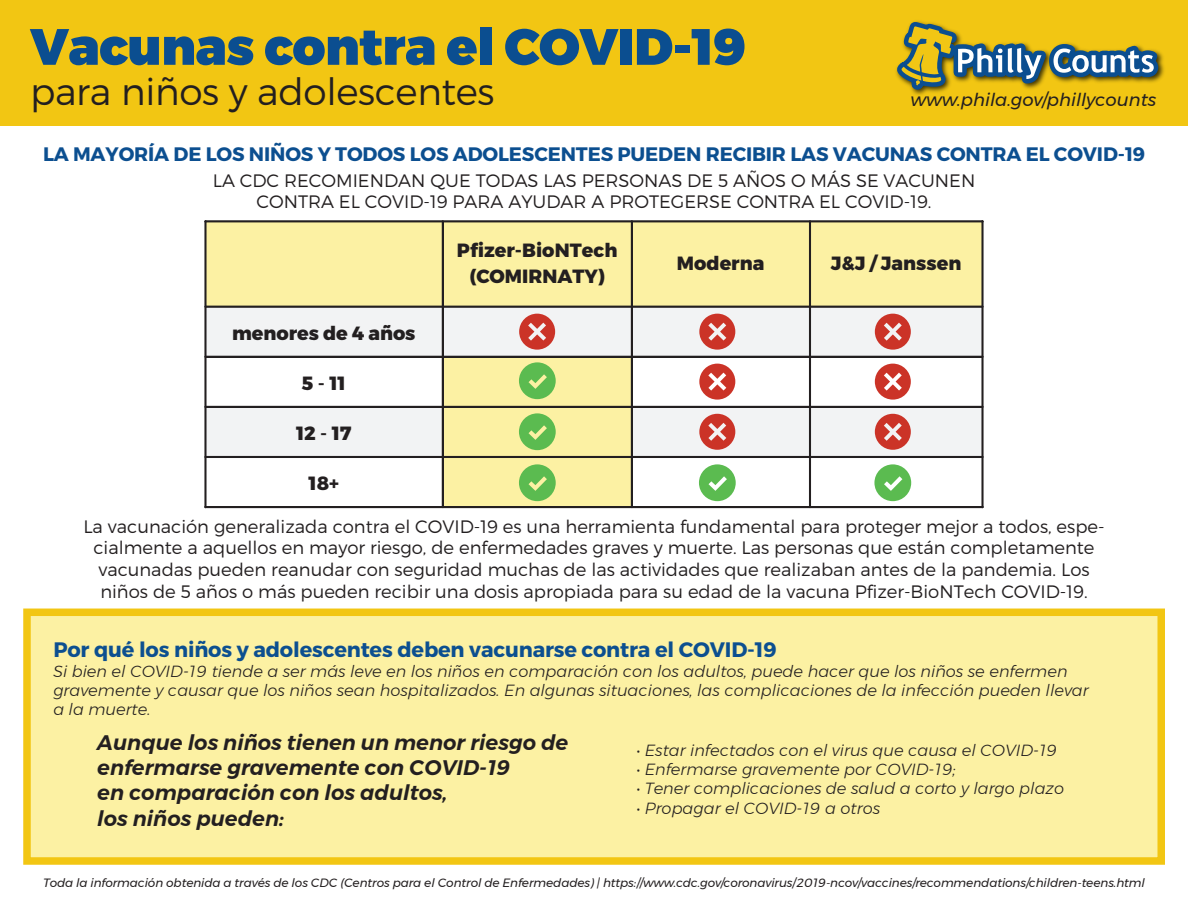
<style>
.page{position:relative;width:1188px;height:918px;background:#fff}
.page>*{position:absolute;margin:0;border:0;box-sizing:border-box;transform-origin:0 0}
.t1{font:900 51px "Montserrat";letter-spacing:-.01em;color:#0b4e90}
.t2{font:300 37.5px "Montserrat";letter-spacing:-.01em;color:#231f20}
.t3{font:italic 600 21px/25.2px "Montserrat";color:#231f20}
.t4{font:700 21px "Montserrat";letter-spacing:-.01em;color:#0c4f90}
.t5{font:700 19.5px "Montserrat";letter-spacing:-.005em;color:#0c4f90}
.t6{font:800 19.2px/26.1px "Montserrat";color:#231f20;text-align:center}
.t7{font:300 18px/21.6px "Montserrat";color:#231f20;text-align:center}
.t8{font:italic 18px "Montserrat";color:#231f20}
.t9{font:italic 300 16.05px/19.4px "Montserrat";color:#231f20}
.t10{font:italic 12px "Montserrat";letter-spacing:-.01em;color:#231f20}
.s1{font-weight:600}
</style>
<div class="page">
<div style="left:0;top:0;width:1188px;height:125px;background:#f2c613"></div>
<div style="left:23px;top:609px;width:1142px;height:256px;background:#fcf1a3;border:8px solid #f2c613"></div>
<svg style="left:891px;top:21px;width:275px;height:105px"></svg>
<div style="left:205px;top:222px;width:777px;height:83px;background:#fcf1a3"></div>
<div style="left:443px;top:357px;width:188px;height:150px;background:#fcf1a3"></div>
<div style="left:205px;top:220px;width:238px;height:2px;background:#231f20;border:2px solid #231f20"></div>
<div style="left:442px;top:220px;width:190px;height:2px;background:#231f20;border:2px solid #231f20"></div>
<div style="left:631px;top:220px;width:179px;height:2px;background:#231f20;border:2px solid #231f20"></div>
<div style="left:810px;top:220px;width:173px;height:2px;background:#231f20;border:2px solid #231f20"></div>
<div style="left:204px;top:221px;width:3px;height:86px;background:#231f20;border:2px solid #231f20"></div>
<hr style="left:442px;top:221px;width:2px;height:86px;background:#231f20">
<hr style="left:631px;top:221px;width:2px;height:86px;background:#231f20">
<hr style="left:809px;top:221px;width:2px;height:86px;background:#231f20">
<div style="left:981px;top:221px;width:3px;height:86px;background:#231f20;border:2px solid #231f20"></div>
<div style="left:206px;top:307px;width:237px;height:49px;background:#f2f3f4"></div>
<div style="left:443px;top:307px;width:188px;height:49px;background:#f2f3f4"></div>
<div style="left:632px;top:307px;width:178px;height:49px;background:#f2f3f4"></div>
<div style="left:810px;top:307px;width:172px;height:49px;background:#f2f3f4"></div>
<div style="left:205px;top:306px;width:238px;height:2px;background:#231f20;border:2px solid #231f20"></div>
<div style="left:442px;top:306px;width:190px;height:2px;background:#231f20;border:2px solid #231f20"></div>
<div style="left:631px;top:306px;width:179px;height:2px;background:#231f20;border:2px solid #231f20"></div>
<div style="left:810px;top:306px;width:173px;height:2px;background:#231f20;border:2px solid #231f20"></div>
<div style="left:204px;top:306px;width:3px;height:51px;background:#231f20;border:2px solid #231f20"></div>
<hr style="left:442px;top:306px;width:2px;height:51px;background:#231f20">
<hr style="left:631px;top:306px;width:2px;height:51px;background:#231f20">
<hr style="left:809px;top:306px;width:2px;height:51px;background:#231f20">
<div style="left:981px;top:306px;width:3px;height:51px;background:#231f20;border:2px solid #231f20"></div>
<hr style="left:205px;top:356px;width:238px;height:2px;background:#231f20">
<hr style="left:442px;top:356px;width:190px;height:2px;background:#231f20">
<hr style="left:631px;top:356px;width:179px;height:2px;background:#231f20">
<hr style="left:810px;top:356px;width:173px;height:2px;background:#231f20">
<div style="left:204px;top:356px;width:3px;height:51px;background:#231f20;border:2px solid #231f20"></div>
<hr style="left:442px;top:356px;width:2px;height:51px;background:#231f20">
<hr style="left:631px;top:356px;width:2px;height:51px;background:#231f20">
<hr style="left:809px;top:356px;width:2px;height:51px;background:#231f20">
<div style="left:981px;top:356px;width:3px;height:51px;background:#231f20;border:2px solid #231f20"></div>
<div style="left:206px;top:407px;width:237px;height:50px;background:#f2f3f4"></div>
<div style="left:632px;top:407px;width:178px;height:50px;background:#f2f3f4"></div>
<div style="left:810px;top:407px;width:172px;height:50px;background:#f2f3f4"></div>
<hr style="left:205px;top:406px;width:238px;height:2px;background:#231f20">
<hr style="left:442px;top:406px;width:190px;height:2px;background:#231f20">
<hr style="left:631px;top:406px;width:179px;height:2px;background:#231f20">
<hr style="left:810px;top:406px;width:173px;height:2px;background:#231f20">
<div style="left:204px;top:406px;width:3px;height:51px;background:#231f20;border:2px solid #231f20"></div>
<hr style="left:442px;top:406px;width:2px;height:51px;background:#231f20">
<hr style="left:631px;top:406px;width:2px;height:51px;background:#231f20">
<hr style="left:809px;top:406px;width:2px;height:51px;background:#231f20">
<div style="left:981px;top:406px;width:3px;height:51px;background:#231f20;border:2px solid #231f20"></div>
<hr style="left:205px;top:456px;width:238px;height:2px;background:#231f20">
<hr style="left:442px;top:456px;width:190px;height:2px;background:#231f20">
<hr style="left:631px;top:456px;width:179px;height:2px;background:#231f20">
<hr style="left:810px;top:456px;width:173px;height:2px;background:#231f20">
<div style="left:204px;top:457px;width:3px;height:51px;background:#231f20;border:2px solid #231f20"></div>
<hr style="left:205px;top:506px;width:238px;height:2px;background:#231f20">
<hr style="left:442px;top:457px;width:2px;height:51px;background:#231f20">
<hr style="left:442px;top:506px;width:190px;height:2px;background:#231f20">
<hr style="left:631px;top:457px;width:2px;height:51px;background:#231f20">
<hr style="left:631px;top:506px;width:179px;height:2px;background:#231f20">
<hr style="left:809px;top:457px;width:2px;height:51px;background:#231f20">
<hr style="left:810px;top:506px;width:173px;height:2px;background:#231f20">
<div style="left:981px;top:457px;width:3px;height:51px;background:#231f20;border:2px solid #231f20"></div>
<svg style="left:874px;top:464px;width:37px;height:37px"></svg>
<svg style="left:519px;top:362px;width:37px;height:37px"></svg>
<svg style="left:519px;top:413px;width:37px;height:37px"></svg>
<svg style="left:519px;top:464px;width:37px;height:37px"></svg>
<svg style="left:699px;top:464px;width:37px;height:37px"></svg>
<svg style="left:519px;top:314px;width:36px;height:36px"></svg>
<svg style="left:699px;top:314px;width:36px;height:36px"></svg>
<svg style="left:875px;top:314px;width:36px;height:36px"></svg>
<svg style="left:699px;top:364px;width:36px;height:36px"></svg>
<svg style="left:875px;top:364px;width:36px;height:36px"></svg>
<svg style="left:699px;top:414px;width:36px;height:36px"></svg>
<svg style="left:875px;top:414px;width:36px;height:36px"></svg>
<h1 class="t1" style="left:30px;top:15px;width:718px">Vacunas contra el COVID-19</h1>
<h2 class="t2" style="left:30px;top:69px;width:466px">para niños y adolescentes</h2>
<p class="t8" style="left:910px;top:86px;width:247px">www.phila.gov/phillycounts</p>
<p class="t5" style="left:43px;top:142px;width:1104px">LA MAYORÍA DE LOS NIÑOS Y TODOS LOS ADOLESCENTES PUEDEN RECIBIR LAS VACUNAS CONTRA EL COVID-19</p>
<p class="t7" style="left:213px;top:169px;width:764px">LA CDC RECOMIENDAN QUE TODAS LAS PERSONAS DE 5 AÑOS O MÁS SE VACUNEN<br>CONTRA EL COVID-19 PARA AYUDAR A PROTEGERSE CONTRA EL COVID-19.</p>
<p class="t6" style="left:457px;top:238px;width:162px">Pfizer-BioNTech (COMIRNATY)</p>
<p class="t6" style="left:677px;top:251px;width:89px">Moderna</p>
<p class="t6" style="left:831px;top:251px;width:132px">J&amp;J / Janssen</p>
<p class="t6" style="left:232px;top:321px;width:185px">menores de 4 años</p>
<p class="t6" style="left:302px;top:371px;width:45px">5 <span class="s1">-</span> 11</p>
<p class="t6" style="left:296px;top:421px;width:57px">12 <span class="s1">-</span> 17</p>
<p class="t6" style="left:309px;top:471px;width:32px">18+</p>
<p class="t7" style="left:83px;top:515px;width:1023px">La vacunación generalizada contra el COVID-19 es una herramienta fundamental para proteger mejor a todos, espe&shy;cialmente a aquellos en mayor riesgo, de enfermedades graves y muerte. Las personas que están completamente vacunadas pueden reanudar con seguridad muchas de las actividades que realizaban antes de la pandemia. Los niños de 5 años o más pueden recibir una dosis apropiada para su edad de la vacuna Pfizer-BioNTech COVID-19.</p>
<p class="t4" style="left:53px;top:637px;width:725px">Por qué los niños y adolescentes deben vacunarse contra el COVID-19</p>
<p class="t9" style="left:53px;top:661px;width:1037px">Si bien el COVID-19 tiende a ser más leve en los niños en comparación con los adultos, puede hacer que los niños se enfermen gravemente y causar que los niños sean hospitalizados. En algunas situaciones, las complicaciones de la infección pueden llevar a la muerte.</p>
<p class="t3" style="left:97px;top:730px;width:473px">Aunque los niños tienen un menor riesgo de enfermarse gravemente con COVID-19<br>en comparación con los adultos,<br>los niños pueden:</p>
<p class="t9" style="left:636px;top:740px;width:423px">• Estar infectados con el virus que causa el COVID-19</p>
<p class="t9" style="left:636px;top:759px;width:321px">• Enfermarse gravemente por COVID-19;</p>
<p class="t9" style="left:636px;top:779px;width:429px">• Tener complicaciones de salud a corto y largo plazo</p>
<p class="t9" style="left:636px;top:798px;width:245px">• Propagar el COVID-19 a otros</p>
<p class="t10" style="left:43px;top:874px;width:1103px">Toda la información obtenida a través de los CDC (Centros para el Control de Enfermedades) | https://www.cdc.gov/coronavirus/2019-ncov/vaccines/recommendations/children-teens.html</p>
</div>
